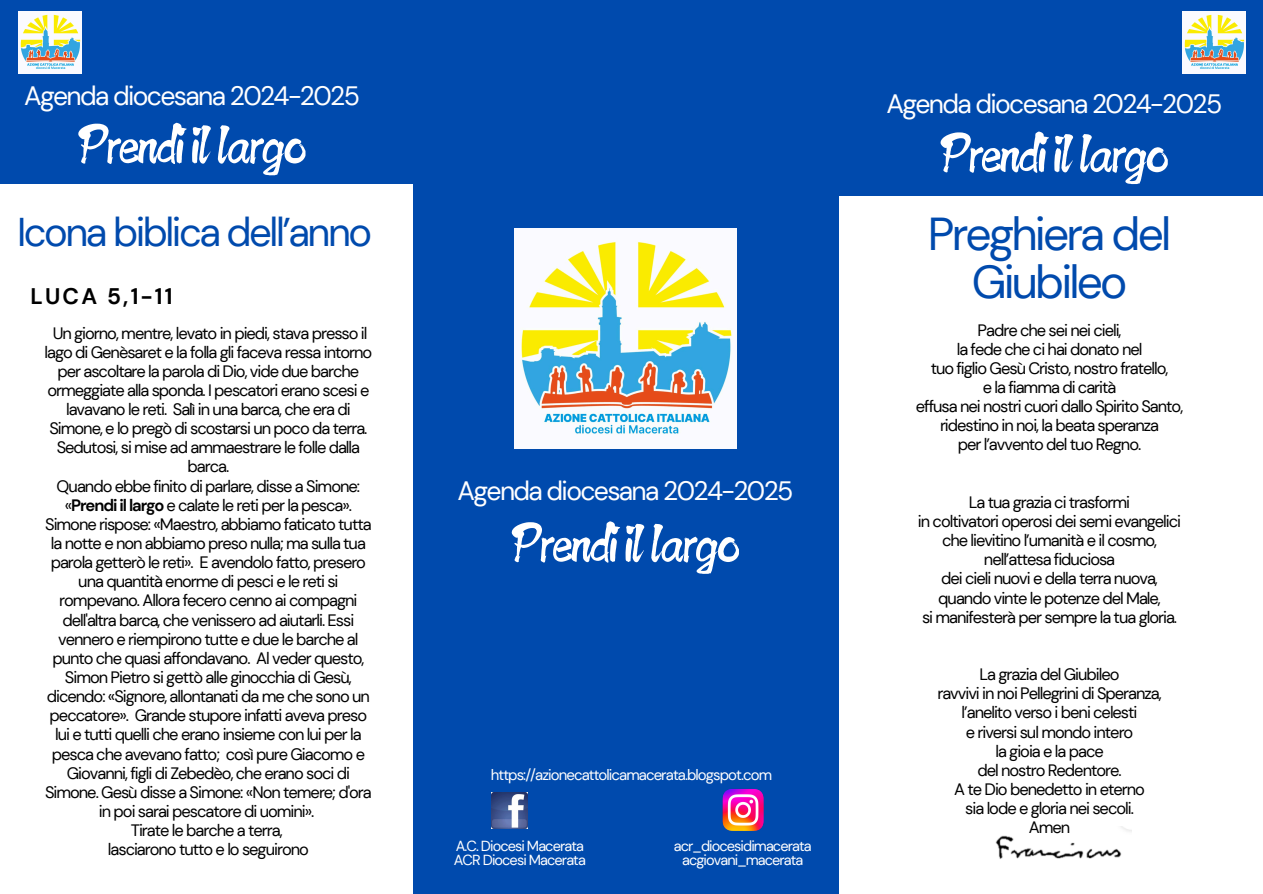
<style>
.page{position:relative;width:1263px;height:894px;background:#fff}
.page>*{position:absolute;margin:0;border:0;box-sizing:border-box;transform-origin:0 0}
.t1{font:61.05px "Canva Shadow Stream Latin";letter-spacing:-.06em;color:#fff}
.t2{font:46.05px "DM Sans";letter-spacing:-.06em;color:#004aad}
.t3{font:40.05px "DM Sans";letter-spacing:-.06em;color:#004aad}
.t4{font:26.55px "DM Sans";letter-spacing:-.06em;color:#fff}
.t5{font:700 22.5px "DM Sans";letter-spacing:.1em;color:#000}
.t6{font:16.5px/19.2px "DM Sans";letter-spacing:-.06em;color:#000;text-align:center}
.t7{font:15px "DM Sans";letter-spacing:-.06em;color:#fff}
.t8{font:14.55px "DM Sans";letter-spacing:-.065em;color:#fff}
.s1{font-weight:700}
</style>
<div class="page">
<div style="left:413px;top:0;width:425px;height:893px;background:#004aad"></div>
<img style="left:995px;top:826px;width:137px;height:33px">
<img style="left:514px;top:228px;width:223px;height:220px">
<img style="left:491px;top:792px;width:36px;height:36px">
<img style="left:722px;top:789px;width:42px;height:42px">
<div style="left:0;top:0;width:421px;height:183px;background:#004aad"></div>
<img style="left:19px;top:11px;width:63px;height:62px">
<div style="left:837px;top:0;width:425px;height:195px;background:#004aad"></div>
<img style="left:1183px;top:11px;width:63px;height:62px">
<p class="t4" style="left:24px;top:79px;width:337px">Agenda diocesana 2024-2025</p>
<p class="t1" style="left:77px;top:114px;width:232px">Prendiillargo</p>
<h3 class="t3" style="left:17px;top:206px;width:357px">Icona biblica dell’anno</h3>
<p class="t5" style="left:30px;top:282px;width:144px">LUCA 5,1-11</p>
<h2 class="t6" style="left:45px;top:323px;width:329px">Un giorno, mentre, levato in piedi, stava presso il lago di Genèsaret e la folla gli faceva ressa intorno per ascoltare la parola di Dio, vide due barche ormeggiate alla sponda. I pescatori erano scesi e lavavano le reti. Salì in una barca, che era di Simone, e lo pregò di scostarsi un poco da terra.<br>Sedutosi, si mise ad ammaestrare le folle dalla barca.<br>Quando ebbe finito di parlare, disse a Simone: «<span class="s1">Prendi il largo</span> e calate le reti per la pesca».<br>Simone rispose: «Maestro, abbiamo faticato tutta la notte e non abbiamo preso nulla; ma sulla tua parola getterò le reti». E avendolo fatto, presero una quantità enorme di pesci e le reti si rompevano. Allora fecero cenno ai compagni dell'altra barca, che venissero ad aiutarli. Essi vennero e riempirono tutte e due le barche al punto che quasi affondavano. Al veder questo, Simon Pietro si gettò alle ginocchia di Gesù, dicendo: «Signore, allontanati da me che sono un peccatore». Grande stupore infatti aveva preso lui e tutti quelli che erano insieme con lui per la pesca che avevano fatto; così pure Giacomo e Giovanni, figli di Zebedèo, che erano soci di Simone. Gesù disse a Simone: «Non temere; d'ora in poi sarai pescatore di uomini».<br>Tirate le barche a terra,<br>lasciarono tutto e lo seguirono</h2>
<h3 class="t4" style="left:458px;top:473px;width:337px">Agenda diocesana 2024-2025</h3>
<p class="t1" style="left:510px;top:512px;width:232px">Prendiillargo</p>
<h6 class="t7" style="left:491px;top:765px;width:283px">https://azionecattolicamacerata.blogspot.com</h6>
<h5 class="t8" style="left:456px;top:835px;width:130px">A.C. Diocesi Macerata</h5>
<h6 class="t8" style="left:454px;top:850px;width:134px">ACR Diocesi Macerata</h6>
<h6 class="t8" style="left:674px;top:835px;width:139px">acr_diocesidimacerata</h6>
<h6 class="t8" style="left:682px;top:850px;width:123px">acgiovani_macerata</h6>
<p class="t4" style="left:886px;top:86px;width:337px">Agenda diocesana 2024-2025</p>
<p class="t1" style="left:939px;top:123px;width:232px">Prendiillargo</p>
<p class="t2" style="left:928px;top:204px;width:245px">Preghiera del</p>
<p class="t2" style="left:972px;top:252px;width:157px">Giubileo</p>
<p class="t6" style="left:916px;top:320px;width:269px">Padre che sei nei cieli,<br>la fede che ci hai donato nel<br>tuo figlio Gesù Cristo, nostro fratello,<br>e la fiamma di carità<br>effusa nei nostri cuori dallo Spirito Santo, ridestino in noi, la beata speranza<br>per l’avvento del tuo Regno.</p>
<h4 class="t6" style="left:918px;top:492px;width:265px">La tua grazia ci trasformi<br>in coltivatori operosi dei semi evangelici che lievitino l’umanità e il cosmo, nell’attesa fiduciosa<br>dei cieli nuovi e della terra nuova, quando vinte le potenze del Male,<br>si manifesterà per sempre la tua gloria.</h4>
<p class="t6" style="left:937px;top:664px;width:226px">La grazia del Giubileo<br>ravvivi in noi Pellegrini di Speranza, l’anelito verso i beni celesti<br>e riversi sul mondo intero<br>la gioia e la pace<br>del nostro Redentore.<br>A te Dio benedetto in eterno</p>
<h1 class="t6" style="left:965px;top:798px;width:170px">sia lode e gloria nei secoli.<br>Amen</h1>
</div>
